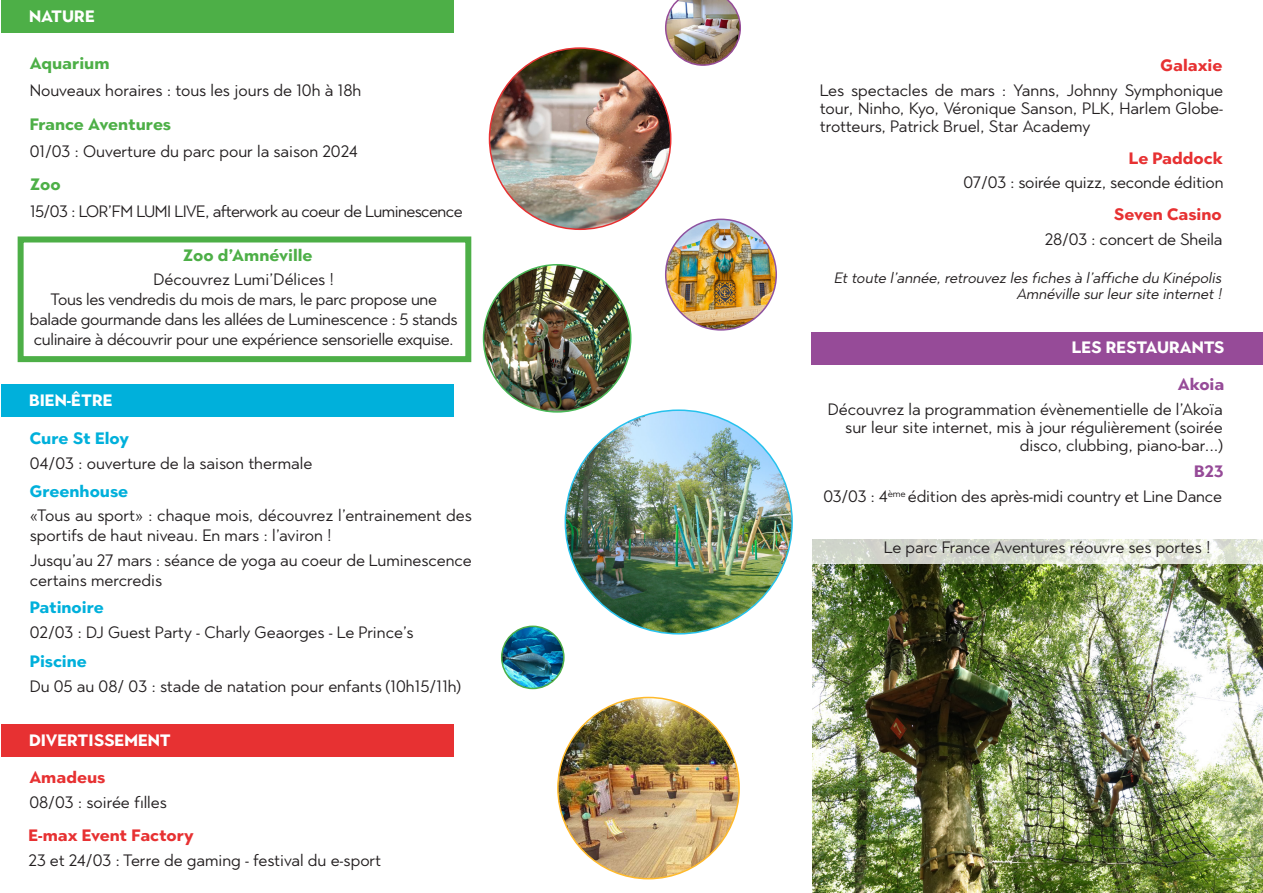
<style>
.page{position:relative;width:1263px;height:893px;background:#fff}
.page>*{position:absolute;margin:0;border:0;box-sizing:border-box;transform-origin:0 0}
.t1{font:16.5px/19.8px "Town 80 Text";letter-spacing:-.005em;color:#231f20}
.t2{font:700 16.5px "Town 80 Text";color:#e73132}
.t3{font:16.5px "Town 80 Text";letter-spacing:-.03em;color:#231f20}
.t4{font:700 16.5px "Town 80 Text";color:#fff}
.t5{font:700 16.5px "Town 80 Text";color:#4daf47}
.t6{font:700 16.5px "Town 80 Text";color:#00b0db}
.t7{font:700 16.5px "Town 80 Text";color:#964b98}
.t8{font:italic 15px/16.5px "Town 80 Text";color:#231f20;text-align:right}
</style>
<div class="page">
<div style="left:18px;top:236px;width:453px;height:126px;border:6px solid #4daf47"></div>
<div style="left:1px;top:724px;width:453px;height:32px;background:#e73132"></div>
<div style="left:811px;top:333px;width:452px;height:32px;background:#964b98"></div>
<img style="left:565px;top:410px;width:227px;height:224px">
<img style="left:483px;top:265px;width:148px;height:147px;border-radius:72px">
<img style="left:489px;top:48px;width:182px;height:181px;border-radius:91px">
<img style="left:665px;top:0;width:76px;height:66px">
<img style="left:666px;top:219px;width:110px;height:111px;border-radius:55px">
<div style="left:665px;top:219px;width:112px;height:112px;border:2px solid #8e52a1;border-radius:50%"></div>
<div style="left:1px;top:0;width:453px;height:32px;background:#4daf47"></div>
<div style="left:1px;top:384px;width:453px;height:32px;background:#00b0db"></div>
<img style="left:812px;top:563px;width:451px;height:330px">
<svg style="left:812px;top:539px;width:451px;height:24px;background:#dce0d6"></svg>
<img style="left:558px;top:697px;width:181px;height:182px;border-radius:91px">
<img style="left:502px;top:627px;width:62px;height:61px">
<div style="left:501px;top:626px;width:64px;height:63px;border:2px solid #4daf47;border-radius:50%"></div>
<p class="t4" style="left:29px;top:6px;width:67px">NATURE</p>
<p class="t5" style="left:30px;top:53px;width:81px">Aquarium</p>
<p class="t1" style="left:30px;top:80px;width:333px">Nouveaux horaires : tous les jours de 10h à 18h</p>
<p class="t5" style="left:30px;top:114px;width:143px">France Aventures</p>
<p class="t1" style="left:30px;top:141px;width:330px">01/03 : Ouverture du parc pour la saison 2024</p>
<p class="t5" style="left:30px;top:174px;width:32px">Zoo</p>
<p class="t3" style="left:30px;top:200px;width:434px">15/03 : LOR’FM LUMI LIVE, afterwork au coeur de Luminescence</p>
<p class="t5" style="left:183px;top:244px;width:131px">Zoo d’Amnéville</p>
<p class="t1" style="left:153px;top:269px;width:182px">Découvrez Lumi’Délices !</p>
<p class="t1" style="left:30px;top:289px;width:429px;text-align:center">Tous les vendredis du mois de mars, le parc propose une balade gourmande dans les allées de Luminescence : 5 stands culinaire à découvrir pour une expérience sensorielle exquise.</p>
<p class="t4" style="left:29px;top:390px;width:85px">BIEN-ÊTRE</p>
<p class="t6" style="left:30px;top:428px;width:101px">Cure St Eloy</p>
<p class="t1" style="left:30px;top:453px;width:284px">04/03 : ouverture de la saison thermale</p>
<p class="t6" style="left:30px;top:480px;width:100px">Greenhouse</p>
<p class="t1" style="left:30px;top:506px;width:444px">«Tous au sport» : chaque mois, découvrez l’entrainement des sportifs de haut niveau. En mars : l’aviron !</p>
<p class="t1" style="left:30px;top:550px;width:444px">Jusqu’au 27 mars : séance de yoga au coeur de Luminescence certains mercredis</p>
<p class="t6" style="left:30px;top:597px;width:76px">Patinoire</p>
<p class="t1" style="left:30px;top:622px;width:385px">02/03 : DJ Guest Party - Charly Geaorges - Le Prince’s</p>
<p class="t6" style="left:30px;top:651px;width:59px">Piscine</p>
<p class="t1" style="left:30px;top:676px;width:433px">Du 05 au 08/ 03 : stade de natation pour enfants (10h15/11h)</p>
<p class="t4" style="left:29px;top:730px;width:143px">DIVERTISSEMENT</p>
<p class="t2" style="left:29px;top:766px;width:77px">Amadeus</p>
<p class="t1" style="left:29px;top:792px;width:139px">08/03 : soirée filles</p>
<p class="t2" style="left:28px;top:825px;width:167px">E-max Event Factory</p>
<p class="t1" style="left:28px;top:850px;width:354px">23 et 24/03 : Terre de gaming - festival du e-sport</p>
<p class="t2" style="left:1160px;top:55px;width:63px">Galaxie</p>
<p class="t1" style="left:820px;top:81px;width:405px;line-height:18px;text-align:justify">Les spectacles de mars : Yanns, Johnny Symphonique tour, Ninho, Kyo, Véronique Sanson, PLK, Harlem Globe&shy;trotteurs, Patrick Bruel, Star Academy</p>
<p class="t2" style="left:1129px;top:147px;width:95px">Le Paddock</p>
<p class="t1" style="left:963px;top:173px;width:262px">07/03 : soirée quizz, seconde édition</p>
<p class="t2" style="left:1114px;top:204px;width:109px">Seven Casino</p>
<p class="t1" style="left:1045px;top:229px;width:179px">28/03 : concert de Sheila</p>
<p class="t8" style="left:834px;top:269px;width:393px">Ettoute l’année,retrouvez les fiches à l’affiche du Kinépolis<br>Amnéville surleursite internet!</p>
<p class="t4" style="left:1072px;top:336px;width:154px">LES RESTAURANTS</p>
<p class="t7" style="left:1178px;top:374px;width:48px">Akoia</p>
<p class="t1" style="left:828px;top:400px;width:396px;line-height:18px;text-align:right">Découvrez la programmation évènementielle de l’Akoïa sur leur site internet, mis à jour régulièrement (soirée disco, clubbing, piano-bar...)</p>
<p class="t7" style="left:1194px;top:461px;width:31px">B23</p>
<p class="t1" style="left:823px;top:486px;width:400px">03/03 : 4<sup>ème</sup> édition des après-midi country et Line Dance</p>
<p class="t1" style="left:884px;top:537px;width:328px">Le parc France Aventures réouvre ses portes !</p>
</div>
